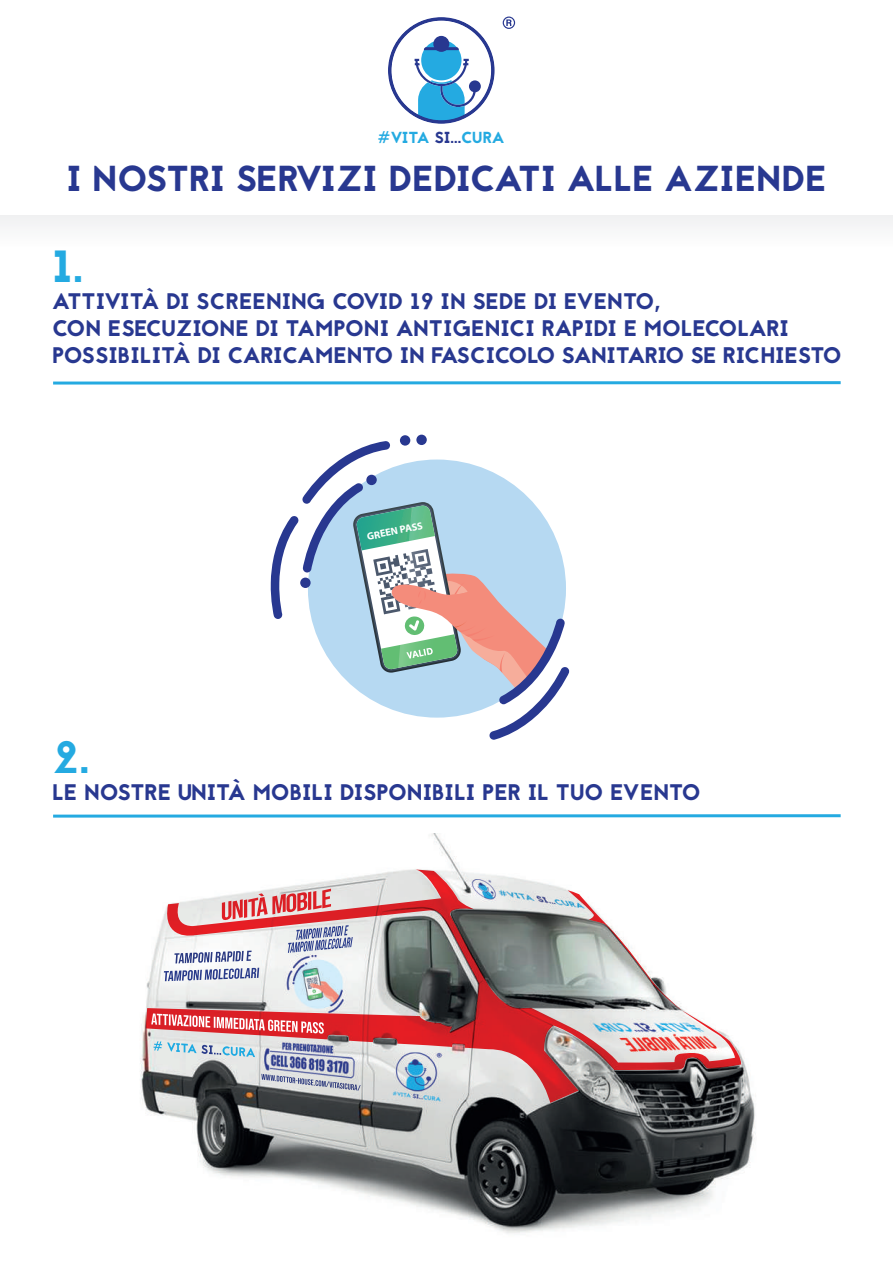
<style>
.page{position:relative;width:893px;height:1263px;background:#fff}
.page>*{position:absolute;margin:0;border:0;box-sizing:border-box;transform-origin:0 0}
.t1{font:45px "Jaapokki";color:#24aae1}
.t2{font:36px "Jaapokki";letter-spacing:-.01em;color:#283890}
.t3{font:22.5px/27px "Jaapokki";letter-spacing:-.01em;color:#283890}
.t4{font:15.9px "Jaapokki";letter-spacing:-.02em;color:#24aae1}
.t5{font:700 10.35px "Myriad Pro";color:#fff}
.s1{color:#283890}
</style>
<div class="page">
<div style="left:0;top:0;width:893px;height:248px;background:#f7f7f8"></div>
<div style="left:0;top:0;width:893px;height:215px;background:#fff"></div>
<svg style="left:270px;top:441px;width:300px;height:299px"></svg>
<div style="left:400px;top:435px;width:10px;height:11px;background:#283890;border-radius:50%"></div>
<div style="left:416px;top:434px;width:11px;height:11px;background:#283890;border-radius:50%"></div>
<div style="left:366px;top:475px;width:11px;height:10px;background:#283890;border-radius:50%"></div>
<div style="left:300px;top:577px;width:11px;height:11px;background:#283890;border-radius:50%"></div>
<svg style="left:53px;top:814px;width:788px;height:4px;background:#5abfe8"></svg>
<img style="left:140px;top:833px;width:616px;height:401px">
<img style="left:146px;top:869px;width:595px;height:234px">
<img style="left:568px;top:890px;width:114px;height:120px">
<img style="left:151px;top:1013px;width:143px;height:19px">
<img style="left:222px;top:889px;width:109px;height:31px">
<svg style="left:53px;top:381px;width:788px;height:4px;background:#5abfe8"></svg>
<svg style="left:388px;top:17px;width:106px;height:107px"></svg>
<svg style="left:503px;top:17px;width:12px;height:12px"></svg>
<p class="t4" style="left:378px;top:127px;width:128px">#VITA <span class="s1">SI...</span>CURA</p>
<h2 class="t2" style="left:66px;top:153px;width:762px">I NOSTRI SERVIZI DEDICATI ALLE AZIENDE</h2>
<h1 class="t1" style="left:52px;top:235px;width:32px">1.</h1>
<p class="t3" style="left:52px;top:288px;width:791px">ATTIVITÀ DI SCREENING COVID 19 IN SEDE DI EVENTO,<br>CON ESECUZIONE DI TAMPONI ANTIGENICI RAPIDI E MOLECOLARI<br>POSSIBILITÀ DI CARICAMENTO IN FASCICOLO SANITARIO SE RICHIESTO</p>
<p class="t5" style="left:366px;top:531px;width:58px;rotate:-11deg">GREEN PASS</p>
<h1 class="t1" style="left:52px;top:726px;width:39px">2.</h1>
<p class="t3" style="left:52px;top:779px;width:650px">LE NOSTRE UNITÀ MOBILI DISPONIBILI PER IL TUO EVENTO</p>
</div>
